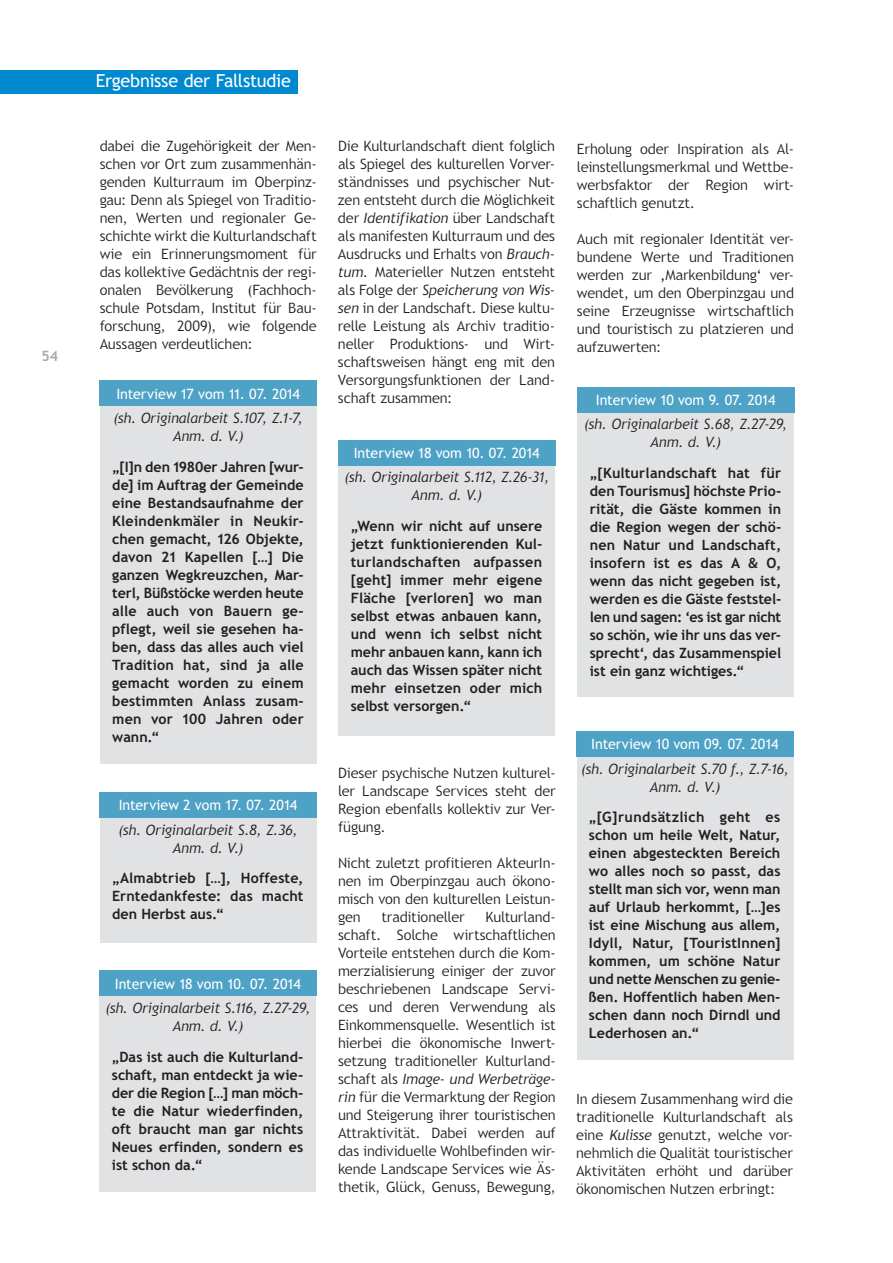
<style>
.page{position:relative;width:893px;height:1263px;background:#fff}
.page>*{position:absolute;margin:0;border:0;box-sizing:border-box;transform-origin:0 0}
.t1{font:18px "Trebuchet SBG";letter-spacing:-.015em;color:#fff}
.t2{font:300 14.25px/18px "Trebuchet SBG2";letter-spacing:-.005em;color:#231f20;text-align:justify}
.t3{font:700 14.25px/18px "Trebuchet SBG2";letter-spacing:.005em;color:#231f20;text-align:justify}
.t4{font:italic 300 14.25px/18px "Trebuchet SBG2";letter-spacing:-.01em;color:#231f20;text-align:center}
.t5{font:14.25px "Trebuchet SBG2";letter-spacing:-.005em;color:#fff}
.t6{font:700 14.25px "Trebuchet SBG2";color:#a8a9ad}
.s1{font-style:italic}
</style>
<div class="page">
<div style="left:0;top:70px;width:298px;height:24px;background:#0089cf"></div>
<div style="left:100px;top:403px;width:217px;height:361px;background:#e1e2e4"></div>
<div style="left:100px;top:381px;width:217px;height:25px;background:#4da2c6"></div>
<div style="left:100px;top:814px;width:216px;height:128px;background:#e1e2e4"></div>
<div style="left:99px;top:792px;width:217px;height:25px;background:#4da2c6"></div>
<div style="left:99px;top:993px;width:217px;height:198px;background:#e1e2e4"></div>
<div style="left:99px;top:971px;width:217px;height:25px;background:#4da2c6"></div>
<div style="left:338px;top:462px;width:217px;height:274px;background:#e1e2e4"></div>
<div style="left:338px;top:440px;width:217px;height:25px;background:#4da2c6"></div>
<div style="left:577px;top:407px;width:217px;height:290px;background:#e1e2e4"></div>
<div style="left:577px;top:387px;width:217px;height:25px;background:#4da2c6"></div>
<div style="left:577px;top:753px;width:216px;height:307px;background:#e1e2e4"></div>
<div style="left:576px;top:731px;width:217px;height:25px;background:#4da2c6"></div>
<p class="t6" style="left:42px;top:347px;width:18px">54</p>
<p class="t1" style="left:96px;top:70px;width:197px">Ergebnisse der Fallstudie</p>
<p class="t2" style="left:100px;top:137px;width:219px">dabei die Zugehörigkeit der Men&shy;schen vor Ort zum zusammenhän&shy;genden Kulturraum im Oberpinz&shy;gau: Denn als Spiegel von Traditio&shy;nen, Werten und regionaler Ge&shy;schichte wirkt die Kulturlandschaft wie ein Erinnerungsmoment für das kollektive Gedächtnis der regi&shy;onalen Bevölkerung (Fachhoch&shy;schule Potsdam, I nstitut für Bau&shy;forschung, 2009), wie folgende Aussagen verdeutlichen:</p>
<p class="t5" style="left:116px;top:385px;width:185px">Interview 17 vom 11. 07. 2014</p>
<p class="t4" style="left:114px;top:409px;width:191px">(sh. Originalarbeit S.107, Z.1-7,<br>Anm. d. V.)</p>
<p class="t3" style="left:112px;top:457px;width:193px">„[I]n den 1980er Jahren [wur&shy;de] im Auftrag der Gemeinde eine Bestandsaufnahme der Kleindenkmäler in Neukir&shy;chen gemacht, 126 Objekte, davon 21 Kapellen […] Die ganzen Wegkreuzchen, Mar&shy;terl, Büßstöcke werden heute alle auch von Bauern ge&shy;pflegt, weil sie gesehen ha&shy;ben, dass das alles auch viel Tradition hat, sind ja alle gemacht worden zu einem bestimmten Anlass zusam&shy;men vor 100 Jahren oder wann.“</p>
<p class="t5" style="left:119px;top:797px;width:180px">Interview 2 vom 17. 07. 2014</p>
<p class="t4" style="left:118px;top:821px;width:180px">(sh. Originalarbeit S.8, Z.36,<br>Anm. d. V.)</p>
<p class="t3" style="left:112px;top:869px;width:193px">„Almabtrieb […], Hoffeste, Erntedankfeste: das macht den Herbst aus.“</p>
<p class="t5" style="left:115px;top:975px;width:187px">Interview 18 vom 10. 07. 2014</p>
<p class="t4" style="left:105px;top:999px;width:206px">(sh. Originalarbeit S.116, Z.27-29,<br>Anm. d. V.)</p>
<p class="t3" style="left:112px;top:1047px;width:193px">„Das ist auch die Kulturland&shy;schaft, man entdeckt ja wie&shy;der die Region […] man möch&shy;te die Natur wiederfinden, oft braucht man gar nichts Neues erfinden, sondern es ist schon da.“</p>
<p class="t2" style="left:338px;top:137px;width:219px">Die Kulturlandschaft dient folglich als Spiegel des kulturellen Vorver&shy;ständnisses und psychischer N ut&shy;zen entsteht durch die Möglichkeit der <span class="s1">Identifikation</span> über Landschaft als manifesten Kulturraum und des Ausdrucks und Erhalts von <span class="s1">Brauch&shy;tum.</span> Materieller N utzen entsteht als Folge der <span class="s1">Speicherung von Wis&shy;sen</span> in der Landschaft. Diese kultu&shy;relle Leistung als Archiv traditio&shy;neller Produktions- und Wirt&shy;schaftsweisen hängt eng mit den Versorgungsfunktionen der Land&shy;schaft zusammen:</p>
<p class="t5" style="left:354px;top:444px;width:187px">Interview 18 vom 10. 07. 2014</p>
<p class="t4" style="left:344px;top:468px;width:206px">(sh. Originalarbeit S.112, Z.26-31,<br>Anm. d. V.)</p>
<p class="t3" style="left:351px;top:517px;width:193px">„Wenn wir nicht auf unsere jetzt funktionierenden Kul&shy;turlandschaften aufpassen [geht] immer mehr eigene Fläche [verloren] wo man selbst etwas anbauen kann, und wenn ich selbst nicht mehr anbauen kann, kann ich auch das Wissen später nicht mehr einsetzen oder mich selbst versorgen.“</p>
<p class="t2" style="left:338px;top:764px;width:219px">Dieser psychische N utzen kulturel&shy;ler Landscape Services steht der Region ebenfalls kollektiv zur Ver&shy;fügung.</p>
<p class="t2" style="left:338px;top:854px;width:219px">Nicht zuletzt profitieren AkteurI n&shy;nen im Oberpinzgau auch ökono&shy;misch von den kulturellen Leistun&shy;gen</p>
<p class="t2" style="left:338px;top:908px;width:219px;text-indent:147px">Kulturland&shy;schaft. Solche wirtschaftlichen Vorteile entstehen durch die Kom&shy;merzialisierung einiger der zuvor beschriebenen Landscape Servi&shy;ces und deren Verwendung als Einkommensquelle. Wesentlich ist hierbei die ökonomische I nwert&shy;setzung traditioneller Kulturland&shy;schaft als <span class="s1">Image- und Werbeträge&shy;rin</span> für die Vermarktung der Region und Steigerung ihrer touristischen Attraktivität. Dabei werden auf das individuelle Wohlbefinden wir&shy;kende Landscape Services wie Äs&shy;thetik, Glück, Genuss, Bewegung,</p>
<p class="t2" style="left:381px;top:908px;width:85px">traditioneller</p>
<p class="t2" style="left:577px;top:140px;width:219px">Erholung oder I nspiration als Al&shy;leinstellungsmerkmal und Wettbe&shy;werbsfaktor der Region wirt&shy;schaftlich genutzt.</p>
<p class="t2" style="left:577px;top:230px;width:218px">Auch mit regionaler I dentität ver&shy;bundene Werte und Traditionen werden zur ‚Markenbildung‘ ver&shy;wendet, um den Oberpinzgau und seine Erzeugnisse wirtschaftlich und touristisch zu platzieren und aufzuwerten:</p>
<p class="t5" style="left:596px;top:391px;width:181px">Interview 10 vom 9. 07. 2014</p>
<p class="t4" style="left:584px;top:415px;width:204px">(sh. Originalarbeit S.68, Z.27-29,<br>Anm. d. V.)</p>
<p class="t3" style="left:590px;top:464px;width:193px">„[Kulturlandschaft hat für den Tourismus] höchste Prio&shy;rität, die Gäste kommen in die Region wegen der schö&shy;nen Natur und Landschaft, insofern ist es das A &amp; O, wenn das nicht gegeben ist, werden es die Gäste feststel&shy;len und sagen: ‘es ist gar nicht so schön, wie ihr uns das ver&shy;sprecht‘, das Zusammenspiel ist ein ganz wichtiges.“</p>
<p class="t5" style="left:591px;top:736px;width:189px">Interview 10 vom 09. 07. 2014</p>
<p class="t4" style="left:581px;top:760px;width:209px">(sh. Originalarbeit S.70 f., Z.7-16,<br>Anm. d. V.)</p>
<p class="t3" style="left:589px;top:808px;width:193px">„[G]rundsätzlich geht es schon um heile Welt, Natur, einen abgesteckten Bereich wo alles noch so passt, das stellt man sich vor, wenn man auf Urlaub herkommt, […]es ist eine Mischung aus allem, Idyll, Natur, [TouristInnen] kommen, um schöne Natur und nette Menschen zu genie&shy;ßen. Hoffentlich haben Men&shy;schen dann noch Dirndl und Lederhosen an.“</p>
<p class="t2" style="left:576px;top:1090px;width:218px">I n diesem Zusammenhang wird die traditionelle Kulturlandschaft als eine <span class="s1">Kulisse</span> genutzt, welche vor&shy;nehmlich die Qualität touristischer Aktivitäten erhöht und darüber ökonomischen N utzen erbringt:</p>
</div>
